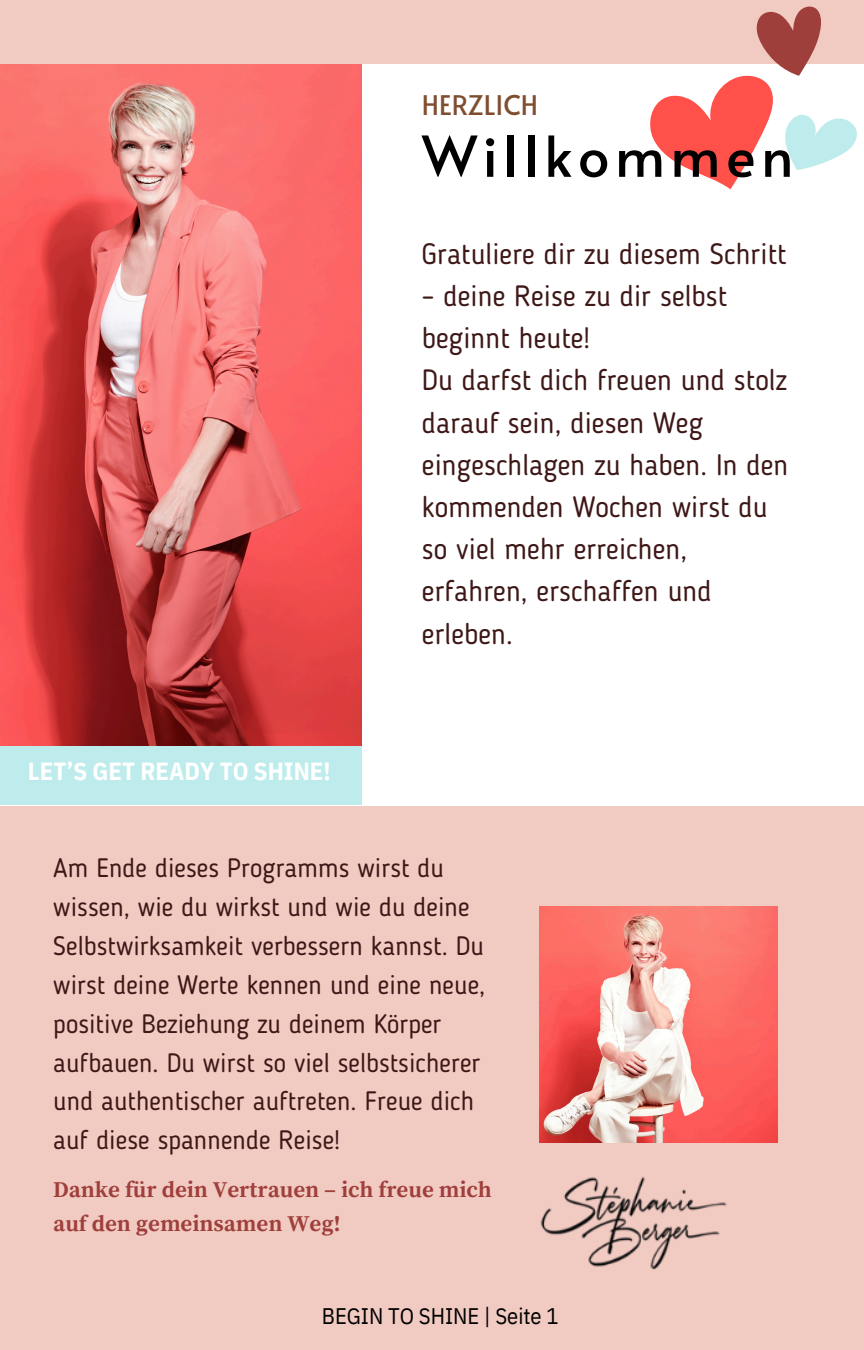
<style>
.page{position:relative;width:864px;height:1350px;background:#f1cac2}
.page>*{position:absolute;margin:0;border:0;box-sizing:border-box;transform-origin:0 0}
.t1{font:56.25px "Alata";letter-spacing:.095em;color:#000}
.t2{font:29.25px/42.3px "Blogger Sans";color:#3e1817}
.t3{font:27px "Alata";color:#7f4e30}
.t4{font:26.55px/38.7px "Blogger Sans";color:#3e1817}
.t5{font:700 24.75px "IBM Plex Sans Cond";color:#fff}
.t6{font:700 22.5px/33.8px "Source Serif Pro";color:#9f3f3b}
.t7{font:22.5px "IBM Plex Sans Cond";color:#000}
</style>
<div class="page">
<div style="left:0;top:64px;width:864px;height:741px;background:#fff"></div>
<svg style="left:650px;top:6px;width:207px;height:183px"></svg>
<div style="left:0;top:745px;width:361px;height:60px;background:#beecec"></div>
<img style="left:0;top:64px;width:362px;height:682px">
<img style="left:540px;top:906px;width:238px;height:236px">
<img style="left:540px;top:1176px;width:187px;height:94px">
<p class="t3" style="left:422px;top:85px;width:118px">HERZLICH</p>
<p class="t1" style="left:422px;top:115px;width:373px">Willkommen</p>
<h3 class="t5" style="left:28px;top:755px;width:304px">LET’S GET READY TO SHINE!</h3>
<h1 class="t2" style="left:422px;top:235px;width:366px">Gratuliere dir zu diesem Schritt</h1>
<h1 class="t2" style="left:422px;top:277px;width:368px">– deine Reise zu dir selbst beginnt heute!<br>Du darfst dich freuen und stolz darauf sein, diesen Weg eingeschlagen zu haben. In den kommenden Wochen wirst du so viel mehr erreichen, erfahren, erschaffen und erleben.</h1>
<h2 class="t4" style="left:53px;top:851px;width:433px">Am Ende dieses Programms wirst du wissen, wie du wirkst und wie du deine Selbstwirksamkeit verbessern kannst. Du wirst deine Werte kennen und eine neue, positive Beziehung zu deinem Körper aufbauen. Du wirst so viel selbstsicherer und authentischer auftreten. Freue dich auf diese spannende Reise!</h2>
<h3 class="t6" style="left:53px;top:1174px;width:440px">Danke für dein Vertrauen – ich freue mich auf den gemeinsamen Weg!</h3>
<h5 class="t7" style="left:322px;top:1301px;width:238px">BEGIN TO SHINE | Seite 1</h5>
</div>
